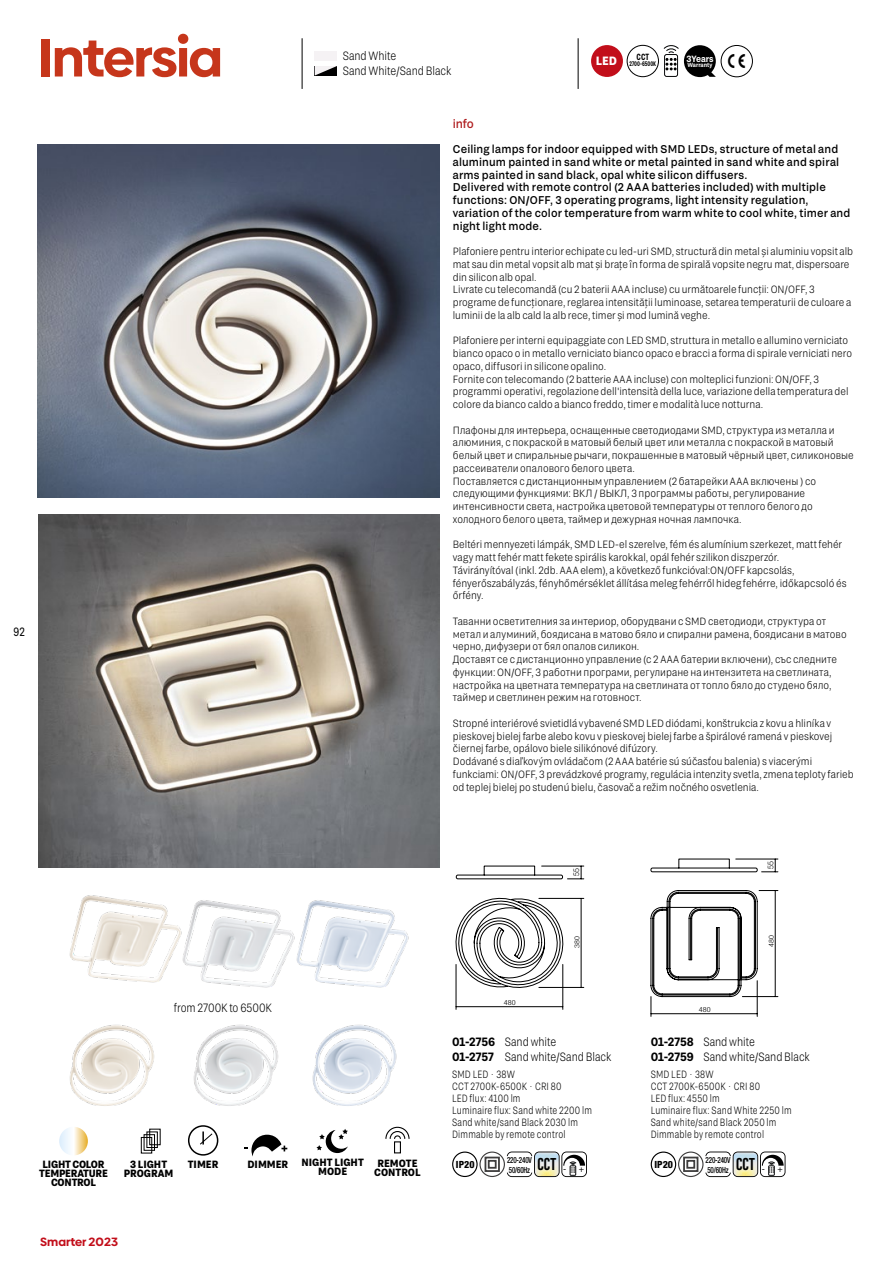
<style>
.page{position:relative;width:893px;height:1263px;background:#fff}
.page>*{position:absolute;margin:0;border:0;box-sizing:border-box;transform-origin:0 0}
.t1{font:700 54px "Biennale";letter-spacing:-.03em;color:#c6361b}
.t2{font:300 12px/15px "Grtsk Exa";color:#000;scale:.9 1}
.t3{font:600 12px/15px "Grtsk Exa";letter-spacing:-.005em;color:#000}
.t4{font:700 12px "Biennale";color:#c20e1a}
.t5{font:500 12px "Grtsk Peta";color:#af1d1f;scale:.9 1}
.t6{font:700 12px "Grtsk Exa";color:#fff}
.t7{font:12px "Grtsk Exa";color:#000;scale:.85 1}
.t8{font:500 11.25px/12.8px "Grtsk Peta";letter-spacing:.02em;color:#000;scale:.9 1}
.t9{font:300 10.5px/12.8px "Grtsk Exa";letter-spacing:.005em;color:#000}
.t10{font:300 10.5px/12px "Grtsk Exa";letter-spacing:.005em;color:#000;scale:.85 1}
.t11{font:700 10.5px/9px "Grtsk Exa";color:#000;text-align:center}
.t12{font:700 10.5px/9px "Grtsk Exa";letter-spacing:-.02em;color:#000;text-align:center}
.t13{font:800 condensed 9.9px "Helvetica Neue LTW1 G";color:#000}
.t14{font:600 9px "Grtsk Exa";color:#fff}
.t15{font:condensed 9px "Helvetica Neue LTW1 G";color:#000}
.t16{font:600 9px "Grtsk Zetta";color:#000;scale:.9 1}
.t17{font:500 condensed 8.4px/9.3px "Helvetica Neue LTW1 G";letter-spacing:-.02em;color:#000;scale:.83 1}
.t18{font:300 condensed 8.1px "Helvetica Neue LT Pro";color:#000}
.t19{font:300 condensed 6.9px "Helvetica Neue LT Pro";color:#000;scale:1.16 1}
.t20{font:600 6.6px "Grtsk Zetta";letter-spacing:-.005em;color:#000;scale:.8 1}
.t21{font:600 6px "Grtsk Exa";color:#fff}
</style>
<div class="page">
<div style="left:591px;top:45px;width:32px;height:32px;background:#c20e1a;border-radius:50%"></div>
<div style="left:627px;top:45px;width:32px;height:32px;border:1px solid #000;border-radius:50%"></div>
<div style="left:684px;top:45px;width:32px;height:32px;background:#000;border-radius:50%"></div>
<svg style="left:702px;top:68px;width:14px;height:9px"></svg>
<div style="left:721px;top:45px;width:32px;height:32px;border:1px solid #000;border-radius:50%"></div>
<img style="left:38px;top:144px;width:401px;height:353px">
<img style="left:38px;top:514px;width:401px;height:353px">
<div style="left:315px;top:51px;width:22px;height:10px;background:#f5f2f4"></div>
<svg style="left:315px;top:66px;width:22px;height:10px"></svg>
<hr style="left:456px;top:964px;width:1px;height:45px;background:#000">
<hr style="left:563px;top:964px;width:1px;height:45px;background:#000">
<hr style="left:456px;top:1006px;width:107px;height:1px;background:#000">
<svg style="left:455px;top:865px;width:129px;height:127px"></svg>
<svg style="left:650px;top:858px;width:128px;height:158px"></svg>
<div style="left:664px;top:54px;width:14px;height:23px;border:1px solid #08090a;border-radius:2px"></div>
<svg style="left:663px;top:45px;width:16px;height:25px"></svg>
<img style="left:193px;top:1024px;width:204px;height:82px">
<img style="left:69px;top:895px;width:107px;height:88px">
<img style="left:300px;top:900px;width:109px;height:88px">
<img style="left:176px;top:900px;width:124px;height:88px">
<img style="left:69px;top:1024px;width:86px;height:82px">
<hr style="left:302px;top:38px;width:1px;height:51px;background:#000">
<hr style="left:578px;top:38px;width:1px;height:51px;background:#000">
<svg style="left:141px;top:1128px;width:20px;height:26px"></svg>
<svg style="left:59px;top:1127px;width:29px;height:28px"></svg>
<svg style="left:245px;top:1135px;width:42px;height:21px"></svg>
<svg style="left:385px;top:1126px;width:25px;height:13px"></svg>
<div style="left:394px;top:1141px;width:7px;height:12px;border:1px solid #000"></div>
<div style="left:188px;top:1125px;width:30px;height:30px;border:2px solid #000;border-radius:50%"></div>
<svg style="left:200px;top:1131px;width:13px;height:14px"></svg>
<svg style="left:316px;top:1129px;width:32px;height:24px"></svg>
<svg style="left:452px;top:1151px;width:135px;height:26px"></svg>
<svg style="left:651px;top:1151px;width:134px;height:26px"></svg>
<h1 class="t1" style="left:38px;top:23px;width:186px">Intersia</h1>
<p class="t7" style="left:13px;top:624px;width:15px">92</p>
<p class="t2" style="left:343px;top:48px;width:122px">Sand White<br>Sand White/Sand Black</p>
<p class="t21" style="left:687px;top:61px;width:26px">Warranty</p>
<p class="t16" style="left:637px;top:51px;width:15px">CCT</p>
<p class="t20" style="left:629px;top:60px;width:35px">2700-6500K</p>
<p class="t14" style="left:686px;top:53px;width:29px">3Years</p>
<p class="t6" style="left:596px;top:54px;width:23px">LED</p>
<p class="t5" style="left:453px;top:116px;width:25px">info</p>
<p class="t8" style="left:453px;top:142px;width:443px">Ceiling lamps for indoor equipped with SMD LEDs, structure of metal and aluminum painted in sand white or metal painted in sand white and spiral arms painted in sand black, opal white silicon diffusers.<br>Delivered with remote control (2 AAA batteries included) with multiple functions: ON/OFF, 3 operating programs, light intensity regulation, variation of the color temperature from warm white to cool white, timer and night light mode.</p>
<p class="t9" style="left:453px;top:245px;width:402px">Plafoniere pentru interior echipate cu led-uri SMD, structură din metal și aluminiu vopsit alb mat sau din metal vopsit alb mat și brațe în forma de spirală vopsite negru mat, dispersoare din silicon alb opal.<br>Livrate cu telecomandă (cu 2 baterii AAA incluse) cu următoarele funcții: ON/OFF, 3 programe de funcționare, reglarea intensității luminoase, setarea temperaturii de culoare a luminii de la alb cald la alb rece, timer și mod lumină veghe.</p>
<p class="t9" style="left:453px;top:334px;width:401px">Plafoniere per interni equipaggiate con LED SMD, struttura in metallo e allumino verniciato bianco opaco o in metallo verniciato bianco opaco e bracci a forma di spirale verniciati nero opaco, diffusori in silicone opalino.<br>Fornite con telecomando (2 batterie AAA incluse) con molteplici funzioni: ON/OFF, 3 programmi operativi, regolazione dell'intensità della luce, variazione della temperatura del colore da bianco caldo a bianco freddo, timer e modalità luce notturna.</p>
<p class="t9" style="left:453px;top:423px;width:402px">Плафоны для интерьера, оснащенные светодиодами SMD, структура из металла и алюминия, с покраской в матовый белый цвет или металла с покраской в матовый белый цвет и спиральные рычаги, покрашенные в матовый чёрный цвет, силиконовые рассеиватели опалового белого цвета.<br>Поставляется с дистанционным управлением (2 батарейки AAA включены ) со следующими функциями: ВКЛ / ВЫКЛ, 3 программы работы, регулирование интенсивности света, настройка цветовой температуры от теплого белого до холодного белого цвета, таймер и дежурная ночная лампочка.</p>
<p class="t9" style="left:453px;top:538px;width:395px">Beltéri mennyezeti lámpák, SMD LED-el szerelve, fém és alumínium szerkezet, matt fehér vagy matt fehér matt fekete spirális karokkal, opál fehér szilikon diszperzór.<br>Távirányítóval (inkl. 2db. AAA elem), a következő funkcióval:ON/OFF kapcsolás, fényerőszabályzás, fényhőmérséklet állítása meleg fehérről hideg fehérre, időkapcsoló és őrfény.</p>
<p class="t9" style="left:453px;top:614px;width:395px">Таванни осветителния за интериор, оборудвани с SMD светодиоди, структура от метал и алуминий, боядисана в матово бяло и спирални рамена, боядисани в матово черно, дифузери от бял опалов силикон.<br>Доставят се с дистанционно управление (с 2 AAA батерии включени), със следните функции: ON/OFF, 3 работни програми, регулиране на интензитета на светлината, настройка на цветната температура на светлината от топло бяло до студено бяло, таймер и светлинен режим на готовност.</p>
<p class="t9" style="left:453px;top:716px;width:402px">Stropné interiérové svietidlá vybavené SMD LED diódami, konštrukcia z kovu a hliníka v pieskovej bielej farbe alebo kovu v pieskovej bielej farbe a špirálové ramená v pieskovej čiernej farbe, opálovo biele silikónové difúzory.<br>Dodávané s diaľkovým ovládačom (2 AAA batérie sú súčasťou balenia) s viacerými funkciami: ON/OFF, 3 prevádzkové programy, regulácia intenzity svetla, zmena teploty farieb od teplej bielej po studenú bielu, časovač a režim nočného osvetlenia.</p>
<p class="t18" style="left:572px;top:876px;width:9px;rotate:-90deg">55</p>
<p class="t19" style="left:573px;top:948px;width:12px;rotate:-90deg">380</p>
<p class="t19" style="left:504px;top:999px;width:12px">480</p>
<p class="t2" style="left:174px;top:1000px;width:111px">from 2700K to 6500K</p>
<p class="t19" style="left:699px;top:1006px;width:12px">480</p>
<p class="t18" style="left:766px;top:869px;width:9px;rotate:-90deg">55</p>
<p class="t19" style="left:767px;top:947px;width:12px;rotate:-90deg">480</p>
<p class="t11" style="left:188px;top:1159px;width:32px">TIMER</p>
<p class="t11" style="left:302px;top:1157px;width:64px">NIGHT LIGHT<br>MODE</p>
<p class="t12" style="left:39px;top:1159px;width:70px">LIGHT COLOR<br>TEMPERATURE<br>CONTROL</p>
<p class="t11" style="left:247px;top:1159px;width:42px">DIMMER</p>
<p class="t11" style="left:374px;top:1158px;width:48px;text-align:left">REMOTE<br>CONTROL</p>
<p class="t11" style="left:124px;top:1159px;width:51px">3 LIGHT<br>PROGRAM</p>
<p class="t4" style="left:40px;top:1234px;width:79px">Smarter 2023</p>
<p class="t3" style="left:452px;top:1033px;width:45px">01-2756<br>01-2757</p>
<p class="t2" style="left:505px;top:1033px;width:120px">Sand white<br>Sand white/Sand Black</p>
<p class="t10" style="left:452px;top:1068px;width:166px">SMD LED · 38W<br>CCT 2700K-6500K · CRI 80<br>LED flux: 4100 lm<br>Luminaire flux: Sand white 2200 lm<br>Sand white/sand Black 2030 lm<br>Dimmable by remote control</p>
<p class="t13" style="left:456px;top:1158px;width:20px">IP20</p>
<p class="t17" style="left:507px;top:1156px;width:32px">220-240V<br>50/60Hz</p>
<p class="t15" style="left:563px;top:1163px;width:23px">- +</p>
<p class="t3" style="left:651px;top:1033px;width:45px">01-2758<br>01-2759</p>
<p class="t2" style="left:703px;top:1033px;width:120px">Sand white<br>Sand white/Sand Black</p>
<p class="t10" style="left:651px;top:1068px;width:167px">SMD LED · 38W<br>CCT 2700K-6500K · CRI 80<br>LED flux: 4550 lm<br>Luminaire flux: Sand White 2250 lm<br>Sand white/sand Black 2050 lm<br>Dimmable by remote control</p>
<p class="t13" style="left:655px;top:1158px;width:20px">IP20</p>
<p class="t17" style="left:706px;top:1156px;width:32px">220-240V<br>50/60Hz</p>
<p class="t15" style="left:762px;top:1163px;width:23px">- +</p>
</div>
